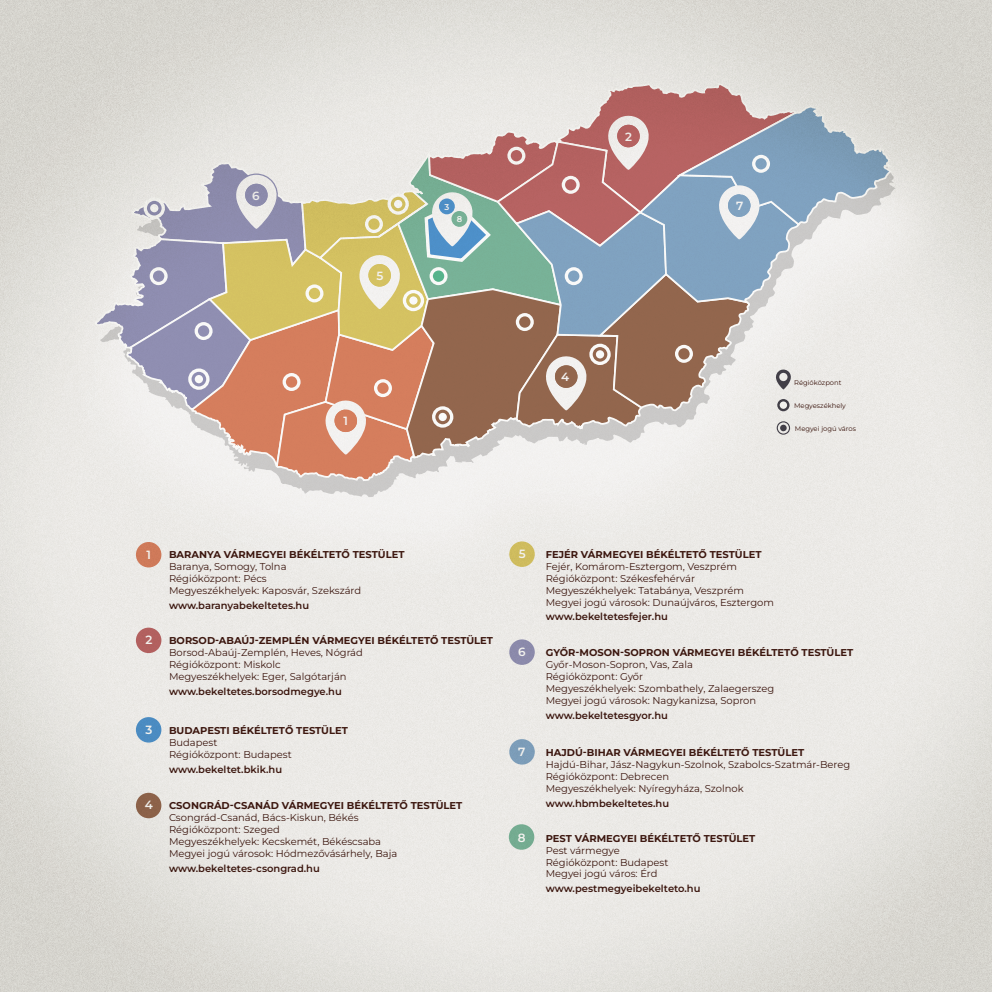
<style>
.page{position:relative;width:992px;height:992px;background:#fff}
.page>*{position:absolute;margin:0;border:0;box-sizing:border-box;transform-origin:0 0}
.t1{font:600 11.92px "Montserrat";color:#fff}
.t2{font:600 11.88px "Montserrat";color:#f8f7f7}
.t3{font:9.96px/11.9px "Montserrat";color:#401911}
.t4{font:700 9.96px "Montserrat";color:#401911}
.t5{font:600 9.96px "Montserrat";color:#401911}
.t6{font:600 8.36px "Montserrat";color:#f8f7f7}
.t7{font:6.76px "Montserrat";color:#401911}
</style>
<div class="page">
<img style="left:0;top:0;width:992px;height:992px">
<p class="t2" style="left:252px;top:187px;width:9px">6</p>
<p class="t2" style="left:376px;top:267px;width:8px">5</p>
<p class="t2" style="left:343px;top:413px;width:6px">1</p>
<p class="t6" style="left:445px;top:201px;width:6px">3</p>
<p class="t6" style="left:457px;top:213px;width:7px">8</p>
<p class="t2" style="left:625px;top:128px;width:8px">2</p>
<p class="t2" style="left:561px;top:368px;width:10px">4</p>
<p class="t2" style="left:736px;top:197px;width:9px">7</p>
<p class="t7" style="left:794px;top:378px;width:49px">Régióközpont</p>
<p class="t7" style="left:795px;top:424px;width:63px">Megyei jogú város</p>
<p class="t7" style="left:794px;top:401px;width:53px">Megyeszékhely</p>
<p class="t1" style="left:147px;top:547px;width:6px">1</p>
<p class="t1" style="left:145px;top:632px;width:8px">2</p>
<p class="t1" style="left:145px;top:721px;width:8px">3</p>
<p class="t1" style="left:145px;top:797px;width:10px">4</p>
<p class="t4" style="left:169px;top:547px;width:237px">BARANYA VÁRMEGYEI BÉKÉLTETŐ TESTÜLET</p>
<p class="t3" style="left:169px;top:560px;width:194px">Baranya, Somogy, Tolna<br>Régióközpont: Pécs<br>Megyeszékhelyek: Kaposvár, Szekszárd</p>
<p class="t5" style="left:169px;top:598px;width:142px">www.baranyabekeltetes.hu</p>
<p class="t4" style="left:169px;top:634px;width:326px">BORSOD-ABAÚJ-ZEMPLÉN VÁRMEGYEI BÉKÉLTETŐ TESTÜLET</p>
<p class="t3" style="left:169px;top:646px;width:195px">Borsod-Abaúj-Zemplén, Heves, Nógrád<br>Régióközpont: Miskolc<br>Megyeszékhelyek: Eger, Salgótarján</p>
<p class="t5" style="left:169px;top:684px;width:174px">www.bekeltetes.borsodmegye.hu</p>
<p class="t4" style="left:169px;top:723px;width:180px">BUDAPESTI BÉKÉLTETŐ TESTÜLET</p>
<p class="t3" style="left:169px;top:736px;width:124px">Budapest<br>Régióközpont: Budapest</p>
<p class="t5" style="left:169px;top:762px;width:115px">www.bekeltet.bkik.hu</p>
<p class="t4" style="left:169px;top:799px;width:295px">CSONGRÁD-CSANÁD VÁRMEGYEI BÉKÉLTETŐ TESTÜLET</p>
<p class="t3" style="left:169px;top:812px;width:230px">Csongrád-Csanád, Bács-Kiskun, Békés Régióközpont: Szeged<br>Megyeszékhelyek: Kecskemét, Békéscsaba Megyei jogú városok: Hódmezővásárhely, Baja</p>
<p class="t5" style="left:169px;top:862px;width:152px">www.bekeltetes-csongrad.hu</p>
<p class="t1" style="left:519px;top:545px;width:8px">5</p>
<p class="t1" style="left:518px;top:643px;width:9px">6</p>
<p class="t1" style="left:518px;top:744px;width:9px">7</p>
<p class="t1" style="left:518px;top:829px;width:9px">8</p>
<p class="t4" style="left:546px;top:547px;width:217px">FEJÉR VÁRMEGYEI BÉKÉLTETŐ TESTÜLET</p>
<p class="t3" style="left:546px;top:560px;width:230px">Fejér, Komárom-Esztergom, Veszprém Régióközpont: Székesfehérvár Megyeszékhelyek: Tatabánya, Veszprém Megyei jogú városok: Dunaújváros, Esztergom</p>
<p class="t5" style="left:546px;top:610px;width:124px">www.bekeltetesfejer.hu</p>
<p class="t4" style="left:546px;top:645px;width:309px">GYŐR-MOSON-SOPRON VÁRMEGYEI BÉKÉLTETŐ TESTÜLET</p>
<p class="t3" style="left:546px;top:658px;width:230px">Győr-Moson-Sopron, Vas, Zala<br>Régióközpont: Győr<br>Megyeszékhelyek: Szombathely, Zalaegerszeg Megyei jogú városok: Nagykanizsa, Sopron</p>
<p class="t5" style="left:546px;top:708px;width:124px">www.bekeltetesgyor.hu</p>
<p class="t4" style="left:546px;top:746px;width:260px">HAJDÚ-BIHAR VÁRMEGYEI BÉKÉLTETŐ TESTÜLET</p>
<p class="t3" style="left:546px;top:758px;width:306px">Hajdú-Bihar, Jász-Nagykun-Szolnok, Szabolcs-Szatmár-Bereg<br>Régióközpont: Debrecen<br>Megyeszékhelyek: Nyíregyháza, Szolnok</p>
<p class="t5" style="left:546px;top:797px;width:125px">www.hbmbekeltetes.hu</p>
<p class="t4" style="left:546px;top:831px;width:211px">PEST VÁRMEGYEI BÉKÉLTETŐ TESTÜLET</p>
<p class="t3" style="left:546px;top:844px;width:124px">Pest vármegye<br>Régióközpont: Budapest<br>Megyei jogú város: Érd</p>
<p class="t5" style="left:546px;top:882px;width:156px">www.pestmegyeibekelteto.hu</p>
</div>
